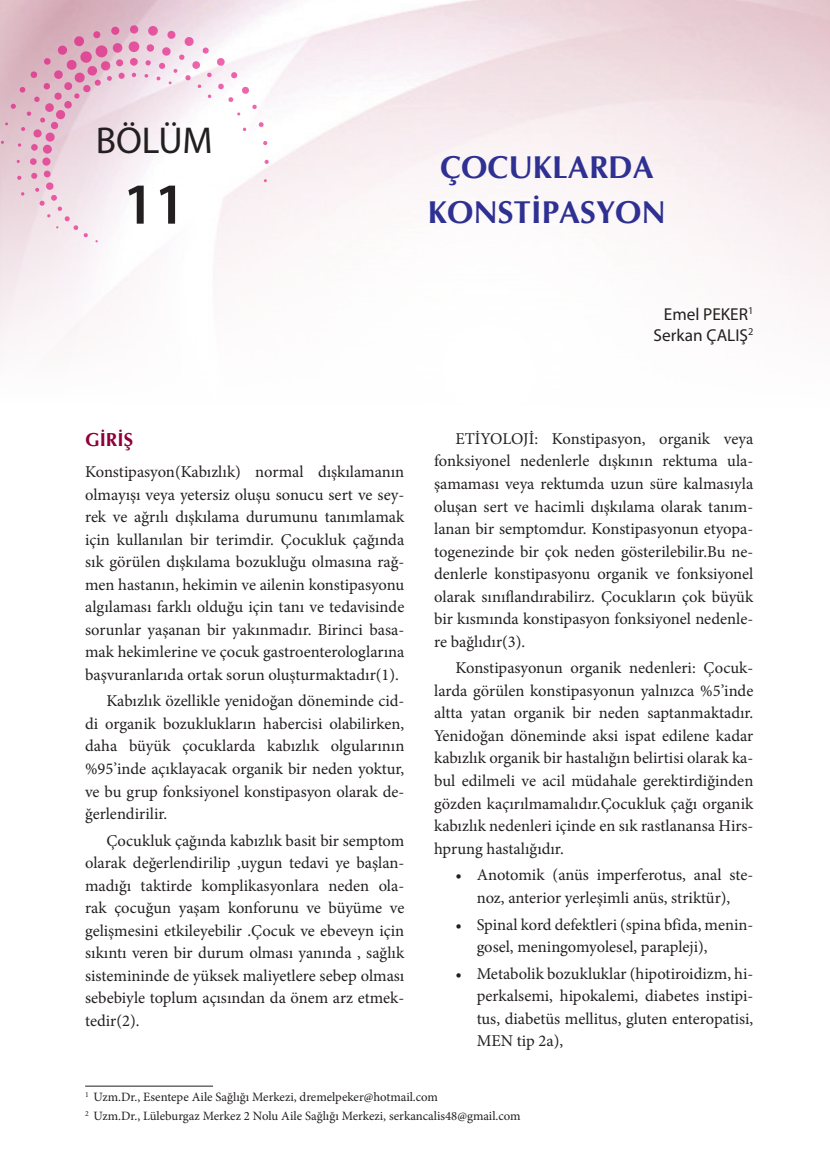
<style>
.page{position:relative;width:830px;height:1170px;background:#fff}
.page>*{position:absolute;margin:0;border:0;box-sizing:border-box;transform-origin:0 0}
.t1{font:600 58.5px "Myriad Pro";color:#231f20}
.t2{font:37.5px "Myriad Pro";color:#231f20}
.t3{font:700 31.5px/45px "Optima";color:#2e3092;text-align:center}
.t4{font:700 18.75px "Optima";color:#8d0039}
.t5{font:17.25px/21px "Myriad Pro";color:#231f20;text-align:right}
.t6{font:16.5px/22.5px "Minion Pro";color:#231f20;text-align:justify}
.t7{font:12.75px/19.2px "Minion Pro";color:#231f20}
</style>
<div class="page">
<hr style="left:85px;top:1085px;width:128px;height:1px;background:#231f20">
<svg style="left:1px;top:25px;width:267px;height:217px"></svg>
<h2 class="t2" style="left:96px;top:118px;width:118px">BÖLÜM</h2>
<h1 class="t1" style="left:123px;top:167px;width:64px">11</h1>
<h3 class="t3" style="left:427px;top:145px;width:240px">ÇOCUKLARDA<br>KONSTİPASYON</h3>
<p class="t5" style="left:653px;top:303px;width:101px">Emel PEKER<sup>1<br></sup>Serkan ÇALIŞ<sup>2</sup></p>
<p class="t4" style="left:85px;top:427px;width:49px">GIRIŞ</p>
<p class="t6" style="left:85px;top:460px;width:320px">Konstipasyon(Kabızlık) normal dışkılamanın olmayışı veya yetersiz oluşu sonucu sert ve sey&shy;rek ve ağrılı dışkılama durumunu tanımlamak için kullanılan bir terimdir. Çocukluk çağında sık görülen dışkılama bozukluğu olmasına rağ&shy;men hastanın, hekimin ve ailenin konstipasyonu algılaması farklı olduğu için tanı ve tedavisinde sorunlar yaşanan bir yakınmadır. Birinci basa&shy;mak hekimlerine ve çocuk gastroenterologlarına başvuranlarıda ortak sorun oluşturmaktadır(1).</p>
<p class="t6" style="left:85px;top:690px;width:320px;text-indent:21px">Kabızlık özellikle yenidoğan döneminde cid&shy;di organik bozuklukların habercisi olabilirken, daha büyük çocuklarda kabızlık olgularının %95’inde açıklayacak organik bir neden yoktur, ve bu grup fonksiyonel konstipasyon olarak de&shy;ğerlendirilir.</p>
<p class="t6" style="left:85px;top:829px;width:320px;text-indent:21px">Çocukluk çağında kabızlık basit bir semptom olarak değerlendirilip ,uygun tedavi ye başlan&shy;madığı taktirde komplikasyonlara neden ola&shy;rak çocuğun yaşam konforunu ve büyüme ve gelişmesini etkileyebilir .Çocuk ve ebeveyn için sıkıntı veren bir durum olması yanında , sağlık sistemininde de yüksek maliyetlere sebep olması sebebiyle toplum açısından da önem arz etmek&shy;tedir(2).</p>
<p class="t6" style="left:434px;top:427px;width:320px;text-indent:21px">ETİYOLOJİ: Konstipasyon, organik veya fonksiyonel nedenlerle dışkının rektuma ula&shy;şamaması veya rektumda uzun süre kalmasıyla oluşan sert ve hacimli dışkılama olarak tanım&shy;lanan bir semptomdur. Konstipasyonun etyopa&shy;togenezinde bir çok neden gösterilebilir.Bu ne&shy;denlerle konstipasyonu organik ve fonksiyonel olarak sınıflandırabilirz. Çocukların çok büyük bir kısmında konstipasyon fonksiyonel nedenle&shy;re bağlıdır(3).</p>
<p class="t6" style="left:434px;top:657px;width:320px;text-indent:21px">Konstipasyonun organik nedenleri: Çocuk&shy;larda görülen konstipasyonun yalnızca %5’inde altta yatan organik bir neden saptanmaktadır.<br>Yenidoğan döneminde aksi ispat edilene kadar kabızlık organik bir hastalığın belirtisi olarak ka&shy;bul edilmeli ve acil müdahale gerektirdiğinden gözden kaçırılmamalıdır.Çocukluk çağı organik kabızlık nedenleri içinde en sık rastlanansa Hirs&shy;hprung hastalığıdır.</p>
<p class="t6" style="left:455px;top:863px;width:299px;text-align:center">• Anotomik (anüs imperferotus, anal ste&shy;noz, anterior yerleşimli anüs, striktür),</p>
<p class="t6" style="left:476px;top:913px;width:278px;text-indent:-21px">• Spinal kord defektleri (spina bfida, menin&shy;gosel, meningomyolesel, parapleji),</p>
<p class="t6" style="left:476px;top:962px;width:278px;text-indent:-21px">• Metabolik bozukluklar (hipotiroidizm, hi&shy;perkalsemi, hipokalemi, diabetes instipi&shy;tus, diabetüs mellitus, gluten enteropatisi, MEN tip 2a),</p>
<p class="t7" style="left:85px;top:1087px;width:437px"><sup>1</sup> Uzm.Dr., Esentepe Aile Sağlığı Merkezi, dremelpeker@hotmail.com<br><sup>2</sup> Uzm.Dr., Lüleburgaz Merkez 2 Nolu Aile Sağlığı Merkezi, serkancalis48@gmail.com</p>
</div>
